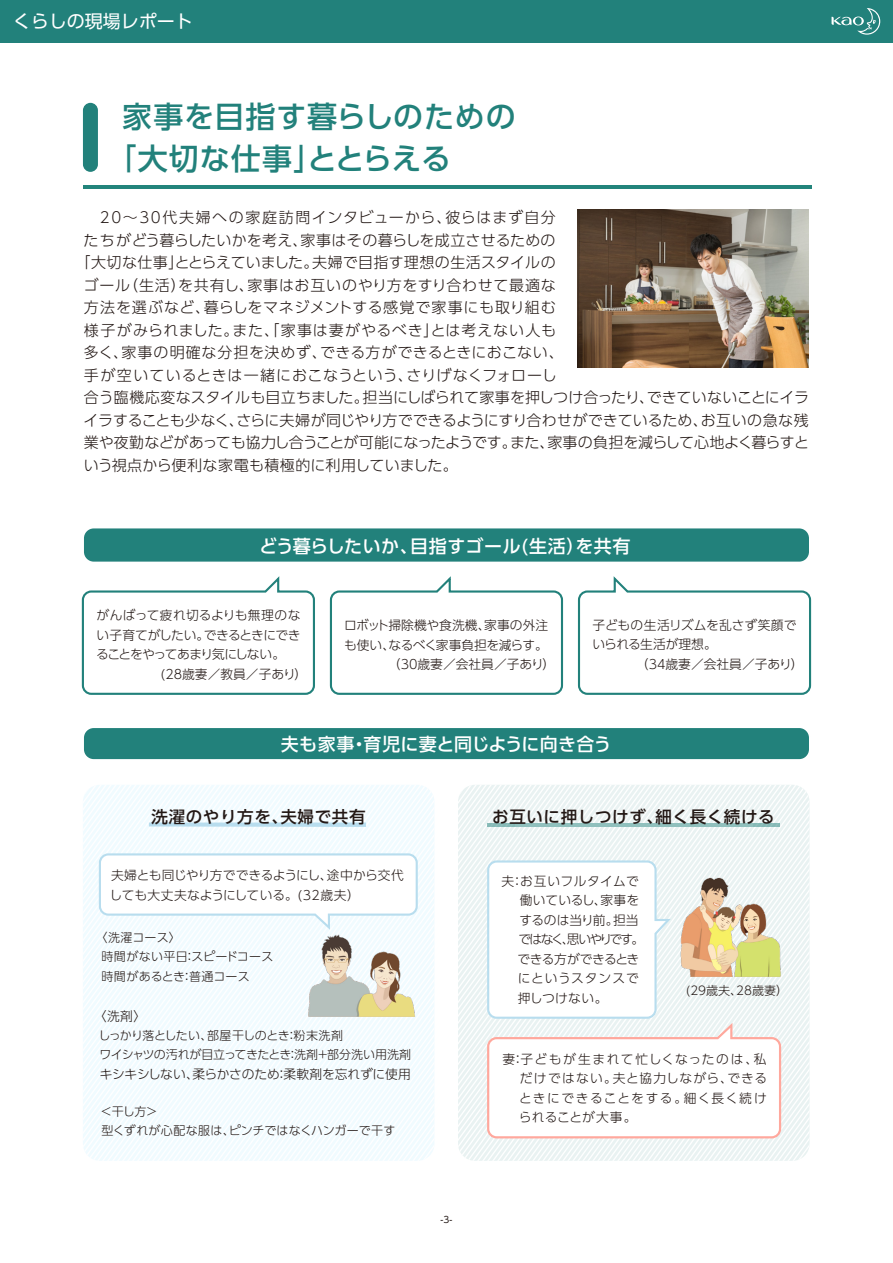
<style>
.page{position:relative;width:893px;height:1263px;background:#fff}
.page>*{position:absolute;margin:0;border:0;box-sizing:border-box;transform-origin:0 0}
.t1{font:500 30px/42px "UD Shin Go Pro";letter-spacing:.025em;color:#22817b}
.t2{font:500 18px "UD Shin Go Pro";letter-spacing:.015em;color:#fff}
.t3{font:18px "UD Shin Go Pro";color:#fff}
.t4{font:500 16.5px "UD Shin Go Pro";letter-spacing:.04em;color:#231815}
.t5{font:300 15px "UD Shin Go Pro";letter-spacing:.02em;color:#231815}
.t6{font:300 15px "UD Shin Go Pro";letter-spacing:-.03em;color:#231815}
.t7{font:300 15px "UD Shin Go Pro";letter-spacing:-.005em;color:#231815}
.t8{font:300 15px "UD Shin Go Pro";letter-spacing:-.01em;color:#231815}
.t9{font:300 15px "UD Shin Go Pro";letter-spacing:.045em;color:#231815}
.t10{font:300 15px "UD Shin Go Pro";letter-spacing:.055em;color:#231815}
.t11{font:300 15px "UD Shin Go Pro";letter-spacing:.09em;color:#231815}
.t12{font:300 12.75px/19.5px "UD Shin Go Pro";color:#231815}
.t13{font:300 12.75px "UD Shin Go Pro";letter-spacing:-.035em;color:#231815}
.t14{font:300 12.75px "UD Shin Go Pro";letter-spacing:-.03em;color:#231815}
.t15{font:300 12.75px "UD Shin Go Pro";letter-spacing:.025em;color:#231815}
.t16{font:300 12.75px "UD Shin Go Pro";letter-spacing:-.095em;color:#231815}
.t17{font:300 12px/19.5px "UD Shin Go Pro";letter-spacing:-.03em;color:#231815}
.t18{font:300 12px/19.5px "UD Shin Go Pro";color:#231815}
.t19{font:300 12px/19.5px "UD Shin Go Pro";letter-spacing:.02em;color:#231815}
.t20{font:9px "UD Shin Go Pro";color:#231815}
</style>
<div class="page">
<div style="left:0;top:0;width:893px;height:42px;background:#22817b"></div>
<svg style="left:831px;top:8px;width:49px;height:27px"></svg>
<div style="left:83px;top:103px;width:15px;height:69px;background:#22817b;border-radius:7px"></div>
<hr style="left:83px;top:185px;width:728px;height:4px;background:#22847b">
<img style="left:577px;top:210px;width:232px;height:157px">
<div style="left:83px;top:527px;width:727px;height:36px;background:#22817b;border-radius:11px"></div>
<div style="left:82px;top:526px;width:729px;height:38px;border:2px solid #fff;border-radius:11px"></div>
<div style="left:83px;top:727px;width:727px;height:33px;background:#22817b;border-radius:11px"></div>
<div style="left:82px;top:726px;width:729px;height:35px;border:2px solid #fff;border-radius:11px"></div>
<svg style="left:83px;top:785px;width:351px;height:376px"></svg>
<img style="left:303px;top:907px;width:115px;height:110px">
<svg style="left:458px;top:785px;width:352px;height:376px"></svg>
<svg style="left:577px;top:576px;width:235px;height:119px"></svg>
<svg style="left:81px;top:576px;width:234px;height:119px"></svg>
<svg style="left:329px;top:576px;width:235px;height:119px"></svg>
<h2 class="t3" style="left:13px;top:7px;width:182px">くらしの現場レポート</h2>
<h1 class="t1" style="left:107px;top:94px;width:411px;text-indent:16px">家事を目指す暮らしのための「大切な仕事」ととらえる</h1>
<p class="t11" style="left:100px;top:205px;width:457px">20～30代夫婦への家庭訪問インタビューから、彼らはまず自分</p>
<p class="t5" style="left:84px;top:228px;width:474px">たちがどう暮らしたいかを考え、家事はその暮らしを成立させるための</p>
<p class="t5" style="left:76px;top:250px;width:482px">「大切な仕事」ととらえていました。夫婦で目指す理想の生活スタイルの</p>
<p class="t9" style="left:83px;top:273px;width:474px">ゴール（生活）を共有し、家事はお互いのやり方をすり合わせて最適な</p>
<p class="t5" style="left:84px;top:295px;width:474px">方法を選ぶなど、暮らしをマネジメントする感覚で家事にも取り組む</p>
<p class="t10" style="left:84px;top:318px;width:474px">様子がみられました。また、「家事は妻がやるべき」とは考えない人も</p>
<p class="t5" style="left:84px;top:340px;width:482px">多く、家事の明確な分担を決めず、できる方ができるときにおこない、</p>
<p class="t5" style="left:84px;top:363px;width:475px">手が空いているときは一緒におこなうという、さりげなくフォローし</p>
<p class="t7" style="left:84px;top:385px;width:727px">合う臨機応変なスタイルも目立ちました。担当にしばられて家事を押しつけ合ったり、できていないことにイラ</p>
<p class="t8" style="left:83px;top:408px;width:727px">イラすることも少なく、さらに夫婦が同じやり方でできるようにすり合わせができているため、お互いの急な残</p>
<p class="t6" style="left:84px;top:430px;width:727px">業や夜勤などがあっても協力し合うことが可能になったようです。また、家事の負担を減らして心地よく暮らすと</p>
<p class="t5" style="left:84px;top:453px;width:375px">いう視点から便利な家電も積極的に利用していました。</p>
<h2 class="t2" style="left:259px;top:531px;width:373px">どう暮らしたいか、目指すゴール(生活）を共有</h2>
<p class="t15" style="left:96px;top:605px;width:205px">がんばって疲れ切るよりも無理のな</p>
<p class="t13" style="left:96px;top:625px;width:206px">い子育てがしたい。できるときにでき</p>
<p class="t16" style="left:96px;top:644px;width:191px">ることをやってあまり気にしない。</p>
<p class="t12" style="left:161px;top:664px;width:148px">(28歳妻／教員／子あり）</p>
<p class="t12" style="left:344px;top:615px;width:206px">ロボット掃除機や食洗機、家事の外注</p>
<p class="t14" style="left:344px;top:635px;width:205px">も使い、なるべく家事負担を減らす。</p>
<p class="t12" style="left:388px;top:654px;width:169px">（30歳妻／会社員／子あり）</p>
<p class="t12" style="left:593px;top:615px;width:206px">子どもの生活リズムを乱さず笑顔でいられる生活が理想。</p>
<p class="t12" style="left:636px;top:654px;width:169px">（34歳妻／会社員／子あり）</p>
<h2 class="t2" style="left:281px;top:729px;width:332px">夫も家事・育児に妻と同じように向き合う</h2>
<p class="t4" style="left:152px;top:803px;width:215px">洗濯のやり方を、夫婦で共有</p>
<p class="t4" style="left:492px;top:803px;width:284px">お互いに押しつけず、細く長く続ける</p>
<p class="t12" style="left:110px;top:865px;width:296px">夫婦とも同じやり方でできるようにし、途中から交代しても大丈夫なようにしている。(32歳夫）</p>
<p class="t19" style="left:101px;top:927px;width:173px;text-indent:-6px">〈洗濯コース〉<br>時間がない平日：スピードコース時間があるとき：普通コース</p>
<p class="t12" style="left:94px;top:1006px;width:54px">〈洗剤〉</p>
<p class="t17" style="left:99px;top:1025px;width:314px">しっかり落としたい、部屋干しのとき：粉末洗剤<br>ワイシャツの汚れが目立ってきたとき：洗剤＋部分洗い用洗剤</p>
<p class="t12" style="left:100px;top:1064px;width:313px">キシキシしない、柔らかさのため：柔軟剤を忘れずに使用</p>
<p class="t18" style="left:100px;top:1101px;width:297px">＜干し方＞<br>型くずれが心配な服は、ピンチではなくハンガーで干す</p>
<p class="t20" style="left:440px;top:1212px;width:13px">-3-</p>
<p class="t12" style="left:517px;top:870px;width:129px;text-indent:-16px">夫：お互いフルタイムで働いているし、家事をするのは当り前。担当ではなく、思いやりです。できる方ができるときにというスタンスで押しつけない。</p>
<p class="t18" style="left:686px;top:980px;width:104px">(29歳夫、28歳妻）</p>
<p class="t12" style="left:519px;top:1049px;width:250px;text-align:justify;text-indent:-16px">妻：子どもが生まれて忙しくなったのは、私だけではない。夫と協力しながら、できるときにできることをする。細く長く続けられることが大事。</p>
</div>
